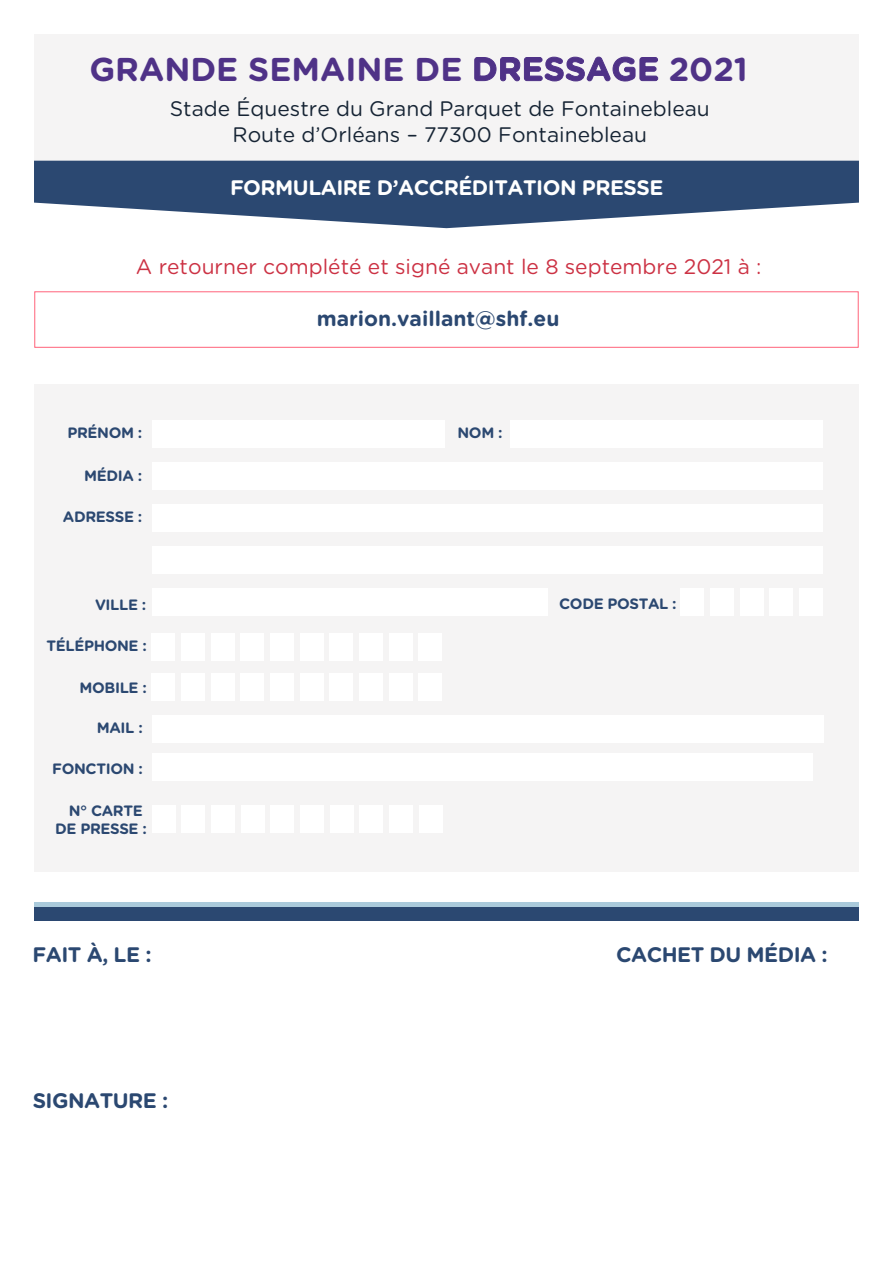
<style>
.page{position:relative;width:893px;height:1263px;background:#fff}
.page>*{position:absolute;margin:0;border:0;box-sizing:border-box;transform-origin:0 0}
.t1{font:700 33px "Gotham Rounded";color:#4f3287}
.t2{font:21px/25.2px "Gotham Rounded";color:#162434;text-align:center}
.t3{font:21px "Gotham Rounded";color:#cc3244}
.t4{font:700 21px "Gotham Rounded";letter-spacing:-.025em;color:#2b4871}
.t5{font:700 21px "Gotham Rounded";letter-spacing:-.025em;color:#fff}
.t6{font:700 21px "Gotham Rounded";color:#2b4871}
.t7{font:700 15px/18px "Gotham Rounded";letter-spacing:-.025em;color:#2b4871;text-align:right}
</style>
<div class="page">
<div style="left:34px;top:34px;width:825px;height:130px;background:#f5f4f4"></div>
<svg style="left:34px;top:161px;width:825px;height:67px;fill:#2b4871"></svg>
<div style="left:34px;top:384px;width:824px;height:488px;background:#f5f4f4"></div>
<div style="left:152px;top:420px;width:292px;height:28px;background:#fff"></div>
<div style="left:510px;top:420px;width:313px;height:28px;background:#fff"></div>
<div style="left:152px;top:463px;width:670px;height:27px;background:#fff"></div>
<div style="left:152px;top:504px;width:670px;height:28px;background:#fff"></div>
<div style="left:152px;top:546px;width:670px;height:27px;background:#fff"></div>
<div style="left:152px;top:588px;width:395px;height:28px;background:#fff"></div>
<div style="left:681px;top:588px;width:23px;height:28px;background:#fff"></div>
<div style="left:710px;top:588px;width:24px;height:28px;background:#fff"></div>
<div style="left:740px;top:588px;width:23px;height:28px;background:#fff"></div>
<div style="left:770px;top:588px;width:23px;height:28px;background:#fff"></div>
<div style="left:799px;top:588px;width:24px;height:28px;background:#fff"></div>
<div style="left:152px;top:633px;width:23px;height:27px;background:#fff"></div>
<div style="left:181px;top:633px;width:24px;height:27px;background:#fff"></div>
<div style="left:211px;top:633px;width:23px;height:27px;background:#fff"></div>
<div style="left:241px;top:633px;width:23px;height:27px;background:#fff"></div>
<div style="left:270px;top:633px;width:24px;height:27px;background:#fff"></div>
<div style="left:300px;top:633px;width:23px;height:27px;background:#fff"></div>
<div style="left:330px;top:633px;width:23px;height:27px;background:#fff"></div>
<div style="left:359px;top:633px;width:24px;height:27px;background:#fff"></div>
<div style="left:389px;top:633px;width:23px;height:27px;background:#fff"></div>
<div style="left:419px;top:633px;width:23px;height:27px;background:#fff"></div>
<div style="left:152px;top:673px;width:23px;height:27px;background:#fff"></div>
<div style="left:181px;top:673px;width:23px;height:27px;background:#fff"></div>
<div style="left:211px;top:673px;width:23px;height:27px;background:#fff"></div>
<div style="left:241px;top:673px;width:23px;height:27px;background:#fff"></div>
<div style="left:270px;top:673px;width:24px;height:27px;background:#fff"></div>
<div style="left:300px;top:673px;width:23px;height:27px;background:#fff"></div>
<div style="left:330px;top:673px;width:23px;height:27px;background:#fff"></div>
<div style="left:359px;top:673px;width:24px;height:27px;background:#fff"></div>
<div style="left:389px;top:673px;width:23px;height:27px;background:#fff"></div>
<div style="left:419px;top:673px;width:23px;height:27px;background:#fff"></div>
<div style="left:152px;top:715px;width:671px;height:28px;background:#fff"></div>
<div style="left:152px;top:753px;width:661px;height:27px;background:#fff"></div>
<div style="left:152px;top:805px;width:23px;height:27px;background:#fff"></div>
<div style="left:182px;top:805px;width:23px;height:27px;background:#fff"></div>
<div style="left:211px;top:805px;width:23px;height:27px;background:#fff"></div>
<div style="left:241px;top:805px;width:23px;height:27px;background:#fff"></div>
<div style="left:271px;top:805px;width:23px;height:27px;background:#fff"></div>
<div style="left:300px;top:805px;width:23px;height:27px;background:#fff"></div>
<div style="left:330px;top:805px;width:23px;height:27px;background:#fff"></div>
<div style="left:360px;top:805px;width:23px;height:27px;background:#fff"></div>
<div style="left:389px;top:805px;width:24px;height:27px;background:#fff"></div>
<div style="left:419px;top:805px;width:23px;height:27px;background:#fff"></div>
<div style="left:34px;top:906px;width:825px;height:14px;background:#2b4871"></div>
<hr style="left:34px;top:902px;width:825px;height:4px;background:#aacadb">
<div style="left:34px;top:291px;width:824px;height:57px;border:1px solid #ff637a"></div>
<h1 class="t1" style="left:89px;top:45px;width:660px">GRANDE SEMAINE DE DRESSAGE 2021</h1>
<h2 class="t2" style="left:170px;top:95px;width:542px">Stade Équestre du Grand Parquet de Fontainebleau<br>Route d’Orléans – 77300 Fontainebleau</h2>
<h2 class="t5" style="left:230px;top:173px;width:435px">FORMULAIRE D’ACCRÉDITATION PRESSE</h2>
<h2 class="t3" style="left:136px;top:252px;width:627px">A retourner complété et signé avant le 8 septembre 2021 à :</h2>
<h2 class="t6" style="left:317px;top:303px;width:244px">marion.vaillant@shf.eu</h2>
<p class="t7" style="left:67px;top:423px;width:76px">PRÉNOM :</p>
<p class="t7" style="left:457px;top:423px;width:47px">NOM :</p>
<p class="t7" style="left:84px;top:466px;width:60px">MÉDIA :</p>
<p class="t7" style="left:63px;top:507px;width:81px">ADRESSE :</p>
<p class="t7" style="left:95px;top:595px;width:53px">VILLE :</p>
<p class="t7" style="left:47px;top:636px;width:102px">TÉLÉPHONE :</p>
<p class="t7" style="left:80px;top:678px;width:69px">MOBILE :</p>
<p class="t7" style="left:97px;top:718px;width:47px">MAIL :</p>
<p class="t7" style="left:52px;top:759px;width:92px">FONCTION :</p>
<p class="t7" style="left:55px;top:801px;width:93px">N° CARTE<br>DE PRESSE :</p>
<h2 class="t4" style="left:33px;top:939px;width:121px">FAIT À, LE :</h2>
<h2 class="t4" style="left:33px;top:1085px;width:137px">SIGNATURE :</h2>
<p class="t7" style="left:559px;top:594px;width:119px">CODE POSTAL :</p>
<h2 class="t4" style="left:616px;top:939px;width:213px">CACHET DU MÉDIA :</h2>
</div>
